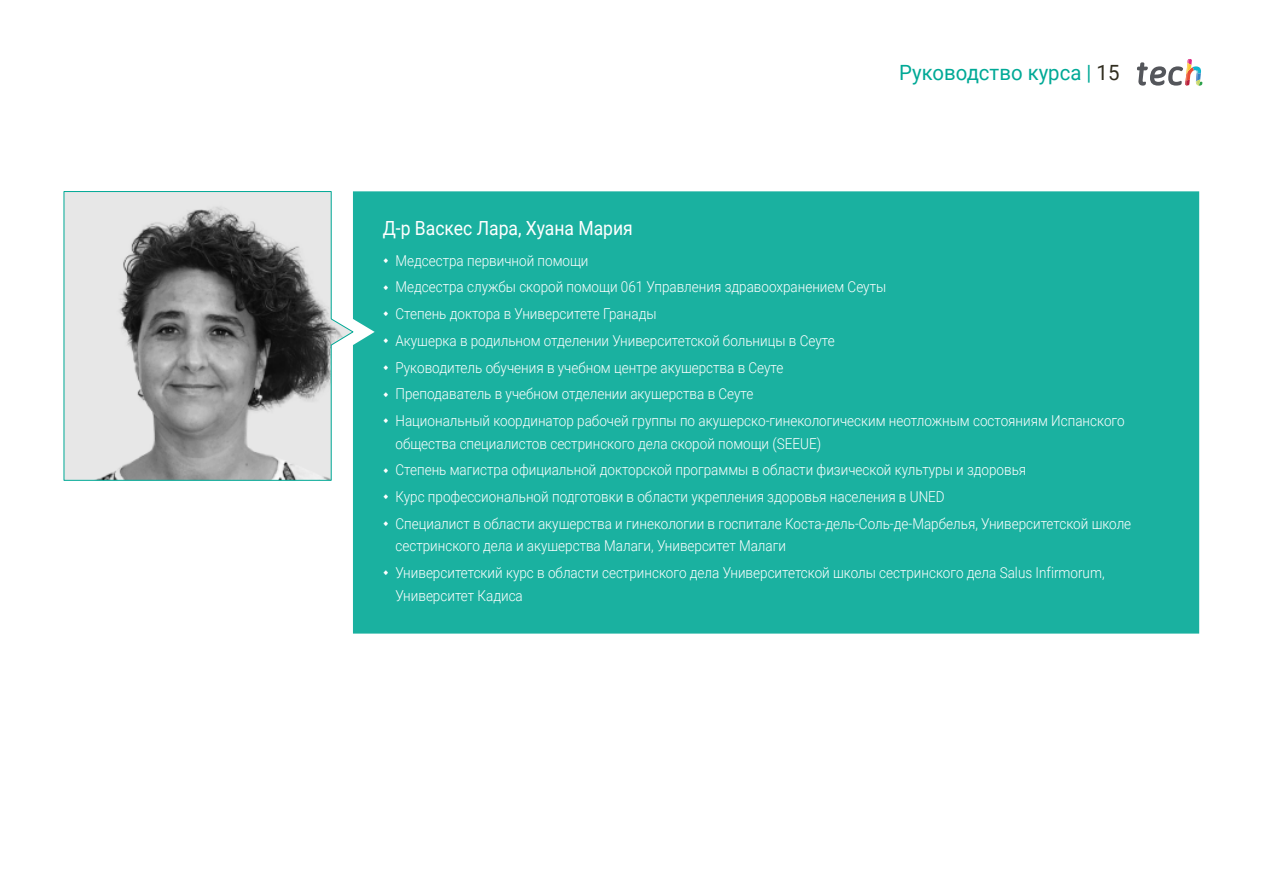
<style>
.page{position:relative;width:1263px;height:893px;background:#fff}
.page>*{position:absolute;margin:0;border:0;box-sizing:border-box;transform-origin:0 0}
.t1{font:21px "Roboto";color:#00a996}
.t2{font:19.5px "Roboto";color:#fff;scale:.9 1}
.t3{font:300 15px/26.7px "Roboto";color:#fff;scale:.9 1}
.s1{color:#312e20}
</style>
<div class="page">
<svg style="left:1137px;top:59px;width:65px;height:27px"></svg>
<div style="left:353px;top:191px;width:846px;height:443px;background:#1ab1a0"></div>
<svg style="left:64px;top:191px;width:290px;height:290px"></svg>
<svg style="left:384px;top:258px;width:4px;height:5px"></svg>
<svg style="left:384px;top:285px;width:4px;height:5px"></svg>
<svg style="left:384px;top:311px;width:4px;height:5px"></svg>
<svg style="left:384px;top:338px;width:4px;height:5px"></svg>
<svg style="left:384px;top:365px;width:4px;height:5px"></svg>
<svg style="left:384px;top:392px;width:4px;height:5px"></svg>
<svg style="left:384px;top:418px;width:4px;height:5px"></svg>
<svg style="left:384px;top:468px;width:4px;height:5px"></svg>
<svg style="left:384px;top:494px;width:4px;height:5px"></svg>
<svg style="left:384px;top:521px;width:4px;height:5px"></svg>
<svg style="left:384px;top:570px;width:4px;height:5px"></svg>
<h1 class="t1" style="left:899px;top:57px;width:222px">Руководство курса | <span class="s1">15</span></h1>
<h2 class="t2" style="left:383px;top:214px;width:279px">Д-р Васкес Лара, Хуана Мария</h2>
<p class="t3" style="left:395px;top:246px;width:812px">Медсестра первичной помощи<br>Медсестра службы скорой помощи 061 Управления здравоохранением Сеуты<br>Степень доктора в Университете Гранады<br>Акушерка в родильном отделении Университетской больницы в Сеуте<br>Руководитель обучения в учебном центре акушерства в Сеуте<br>Преподаватель в учебном отделении акушерства в Сеуте<br>Национальный координатор рабочей группы по акушерско-гинекологическим неотложным состояниям Испанского</p>
<p class="t3" style="left:395px;top:429px;width:819px">общества специалистов сестринского дела скорой помощи (SEEUE)<br>Степень магистра официальной докторской программы в области физической культуры и здоровья<br>Курс профессиональной подготовки в области укрепления здоровья населения в UNED<br>Специалист в области акушерства и гинекологии в госпитале Коста-дель-Соль-де-Марбелья, Университетской школе</p>
<p class="t3" style="left:395px;top:532px;width:789px">сестринского дела и акушерства Малаги, Университет Малаги<br>Университетский курс в области сестринского дела Университетской школы сестринского дела Salus Infirmorum,</p>
<p class="t3" style="left:395px;top:581px;width:143px">Университет Кадиса</p>
</div>
